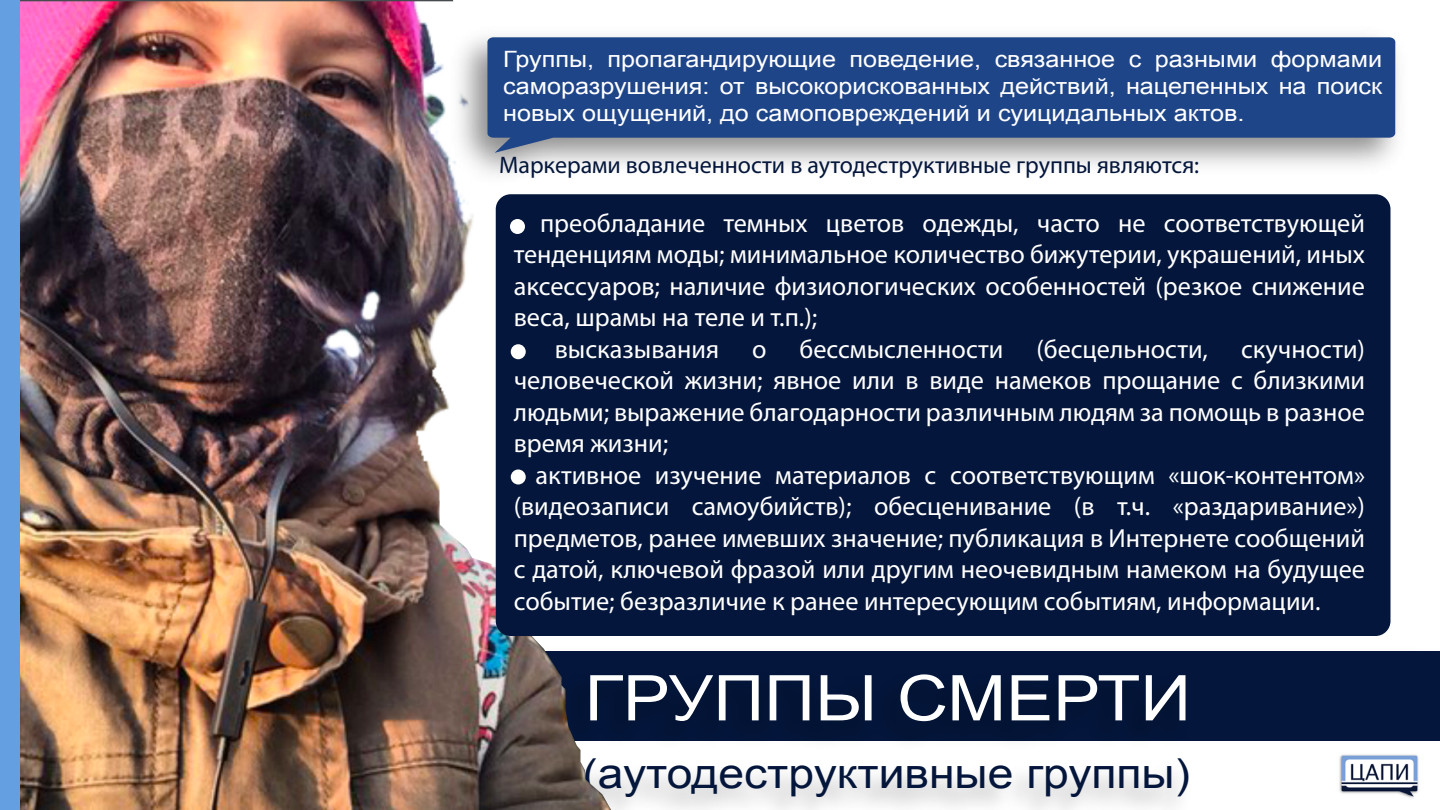
<style>
.page{position:relative;width:1440px;height:810px;background:#fff}
.page>*{position:absolute;margin:0;border:0;box-sizing:border-box;transform-origin:0 0}
.t1{font:63.15px "Arial";color:#fff;scale:1.12 1}
.t2{font:41.33px "Arial";color:#04163b;scale:1.12 1}
.t3{font:26.25px/31.5px "Myriad Pro";color:#fff;text-align:justify}
.t4{font:24px "Myriad Pro";color:#04163b}
.t5{font:22.5px/27px "Arial";color:#fff;text-align:justify;scale:1.12 1}
</style>
<div class="page">
<img style="left:611px;top:651px;width:829px;height:1px">
<div style="left:530px;top:652px;width:910px;height:158px;background:#04163b"></div>
<svg style="left:514px;top:742px;width:926px;height:68px;background:#f5f5f5"></svg>
<img style="left:20px;top:0;width:591px;height:810px">
<img style="left:549px;top:656px;width:652px;height:120px">
<img style="left:441px;top:16px;width:957px;height:183px">
<svg style="left:487px;top:37px;width:908px;height:116px;background:#32538e"></svg>
<div style="left:0;top:0;width:20px;height:810px;background:#649fe1"></div>
<div style="left:496px;top:194px;width:895px;height:442px;background:#04163b;border-radius:15px"></div>
<div style="left:510px;top:219px;width:15px;height:15px;background:#fff;border-radius:50%"></div>
<div style="left:511px;top:344px;width:15px;height:15px;background:#fff;border-radius:50%"></div>
<div style="left:511px;top:470px;width:15px;height:14px;background:#fff;border-radius:50%"></div>
<img style="left:1339px;top:754px;width:80px;height:44px">
<p class="t5" style="left:503px;top:46px;width:786px">Группы, пропагандирующие поведение, связанное с разными формами саморазрушения: от высокорискованных действий, нацеленных на поиск новых ощущений, до самоповреждений и суицидальных актов.</p>
<p class="t4" style="left:499px;top:150px;width:702px">Маркерами вовлеченности в аутодеструктивные группы являются:</p>
<p class="t3" style="left:514px;top:207px;width:853px">- преобладание темных цветов одежды, часто не соответствующей тенденциям моды; минимальное количество бижутерии, украшений, иных аксессуаров; наличие физиологических особенностей (резкое снижение веса, шрамы на теле и т.п.);</p>
<p class="t3" style="left:514px;top:333px;width:207px">- высказывания</p>
<p class="t3" style="left:752px;top:333px;width:16px">о</p>
<p class="t3" style="left:800px;top:333px;width:205px">бессмысленности</p>
<p class="t3" style="left:1036px;top:333px;width:173px">(бесцельности,</p>
<p class="t3" style="left:514px;top:333px;width:853px;text-indent:727px">скучности) человеческой жизни; явное или в виде намеков прощание с близкими людьми; выражение благодарности различным людям за помощь в разное время жизни;</p>
<p class="t3" style="left:514px;top:459px;width:853px">- активное изучение материалов с соответствующим «шок-контентом» (видеозаписи самоубийств); обесценивание (в т.ч. «раздаривание») предметов, ранее имевших значение; публикация в Интернете сообщений с датой, ключевой фразой или другим неочевидным намеком на будущее событие; безразличие к ранее интересующим событиям, информации.</p>
<h1 class="t1" style="left:585px;top:657px;width:543px">ГРУППЫ СМЕРТИ</h1>
<h2 class="t2" style="left:582px;top:747px;width:544px">(аутодеструктивные группы)</h2>
</div>
